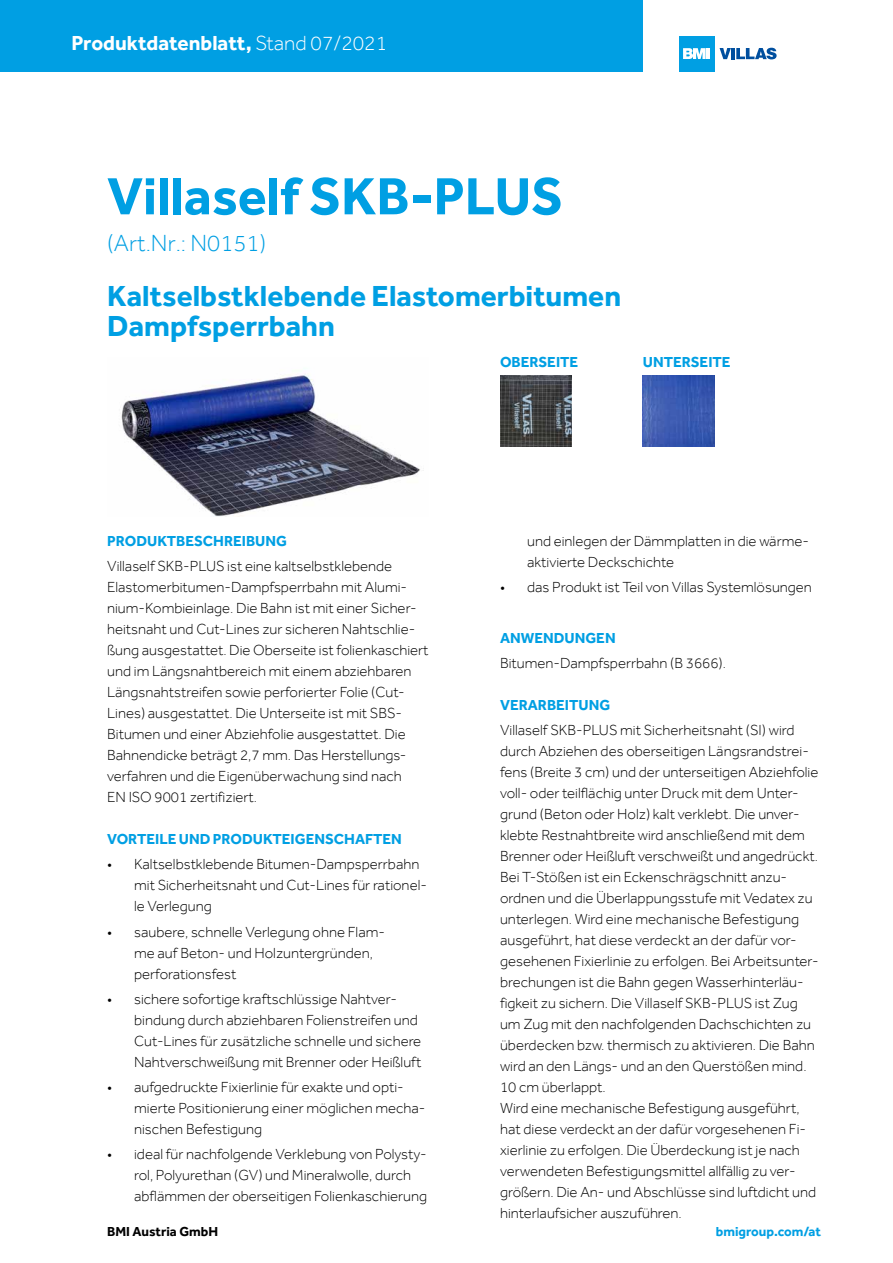
<style>
.page{position:relative;width:893px;height:1263px;background:#fff}
.page>*{position:absolute;margin:0;border:0;box-sizing:border-box;transform-origin:0 0}
.t1{font:700 54px "Effra";color:#009fe3}
.t2{font:700 30px/30px "Effra";color:#009fe3}
.t3{font:300 24px "Effra";color:#009fe3}
.t4{font:700 21px "Effra";color:#fff}
.t5{font:300 15px/21px "Effra";color:#000}
.t6{font:700 15px "Effra";color:#009fe3}
.t7{font:700 13.5px "Effra";color:#009fe3}
.t8{font:700 13.5px "Effra";color:#000}
.s1{font-weight:300}
</style>
<div class="page">
<img style="left:121px;top:374px;width:303px;height:143px">
<img style="left:500px;top:375px;width:71px;height:71px">
<img style="left:643px;top:375px;width:71px;height:71px">
<svg style="left:719px;top:48px;width:58px;height:11px"></svg>
<div style="left:679px;top:36px;width:35px;height:35px;background:#009fe3"></div>
<svg style="left:683px;top:48px;width:27px;height:11px"></svg>
<div style="left:0;top:0;width:643px;height:71px;background:#009fe3"></div>
<h3 class="t4" style="left:71px;top:30px;width:317px">Produktdatenblatt, <span class="s1">Stand 07/2021</span></h3>
<h1 class="t1" style="left:107px;top:163px;width:457px">Villaself SKB-PLUS</h1>
<h3 class="t3" style="left:107px;top:228px;width:161px">(Art.Nr.: N0151)</h3>
<h2 class="t2" style="left:107px;top:280px;width:516px">Kaltselbstklebende Elastomerbitumen<br>Dampfsperrbahn</h2>
<p class="t6" style="left:107px;top:532px;width:181px">PRODUKTBESCHREIBUNG</p>
<p class="t5" style="left:107px;top:555px;width:323px">Villaself SKB-PLUS ist eine kaltselbstklebende Elastomerbitumen-Dampfsperrbahn mit Alumi&shy;nium-Kombieinlage. Die Bahn ist mit einer Sicher&shy;heitsnaht und Cut-Lines zur sicheren Nahtschlie&shy;ßung ausgestattet. Die Oberseite ist folienkaschiert und im Längsnahtbereich mit einem abziehbaren Längsnahtstreifen sowie perforierter Folie (Cut-Lines) ausgestattet. Die Unterseite ist mit SBS-Bitumen und einer Abziehfolie ausgestattet. Die Bahnendicke beträgt 2,7 mm. Das Herstellungs&shy;verfahren und die Eigenüberwachung sind nach<br>EN ISO 9001 zertifiziert.</p>
<p class="t6" style="left:107px;top:830px;width:296px">VORTEILE UND PRODUKTEIGENSCHAFTEN</p>
<p class="t5" style="left:134px;top:854px;width:294px;text-indent:-27px">• Kaltselbstklebende Bitumen-Dampsperrbahn mit Sicherheitsnaht und Cut-Lines für rationel&shy;le Verlegung</p>
<p class="t5" style="left:134px;top:921px;width:252px;text-indent:-27px">• saubere, schnelle Verlegung ohne Flam&shy;me auf Beton- und Holzuntergründen, perforationsfest</p>
<p class="t5" style="left:134px;top:988px;width:289px;text-indent:-27px">• sichere sofortige kraftschlüssige Nahtver&shy;bindung durch abziehbaren Folienstreifen und Cut-Lines für zusätzliche schnelle und sichere Nahtverschweißung mit Brenner oder Heißluft</p>
<p class="t5" style="left:134px;top:1076px;width:293px;text-indent:-27px">• aufgedruckte Fixierlinie für exakte und opti&shy;mierte Positionierung einer möglichen mecha&shy;nischen Befestigung</p>
<p class="t5" style="left:134px;top:1144px;width:294px;text-indent:-27px">• ideal für nachfolgende Verklebung von Polysty&shy;rol, Polyurethan (GV) und Mineralwolle, durch abflämmen der oberseitigen Folienkaschierung</p>
<p class="t6" style="left:500px;top:353px;width:80px">OBERSEITE</p>
<p class="t6" style="left:643px;top:353px;width:89px">UNTERSEITE</p>
<p class="t5" style="left:527px;top:530px;width:283px">und einlegen der Dämmplatten in die wärme&shy;aktivierte Deckschichte</p>
<p class="t5" style="left:500px;top:576px;width:313px">• das Produkt ist Teil von Villas Systemlösungen</p>
<p class="t6" style="left:500px;top:628px;width:117px">ANWENDUNGEN</p>
<p class="t5" style="left:500px;top:652px;width:227px">Bitumen-Dampfsperrbahn (B 3666).</p>
<p class="t6" style="left:500px;top:696px;width:112px">VERARBEITUNG</p>
<p class="t5" style="left:500px;top:719px;width:320px">Villaself SKB-PLUS mit Sicherheitsnaht (SI) wird durch Abziehen des oberseitigen Längsrandstrei&shy;fens (Breite 3 cm) und der unterseitigen Abziehfolie voll- oder teilflächig unter Druck mit dem Unter&shy;grund (Beton oder Holz) kalt verklebt. Die unver&shy;klebte Restnahtbreite wird anschließend mit dem Brenner oder Heißluft verschweißt und angedrückt.<br>Bei T-Stößen ist ein Eckenschrägschnitt anzu&shy;ordnen und die Überlappungsstufe mit Vedatex zu unterlegen. Wird eine mechanische Befestigung ausgeführt, hat diese verdeckt an der dafür vor&shy;gesehenen Fixierlinie zu erfolgen. Bei Arbeitsunter&shy;brechungen ist die Bahn gegen Wasserhinterläu&shy;figkeit zu sichern. Die Villaself SKB-PLUS ist Zug um Zug mit den nachfolgenden Dachschichten zu überdecken bzw. thermisch zu aktivieren. Die Bahn wird an den Längs- und an den Querstößen mind.<br>10 cm überlappt.<br>Wird eine mechanische Befestigung ausgeführt, hat diese verdeckt an der dafür vorgesehenen Fi&shy;xierlinie zu erfolgen. Die Überdeckung ist je nach verwendeten Befestigungsmittel allfällig zu ver&shy;größern. Die An- und Abschlüsse sind luftdicht und hinterlaufsicher auszuführen.</p>
<p class="t8" style="left:107px;top:1223px;width:112px">BMI Austria GmbH</p>
<p class="t7" style="left:716px;top:1223px;width:107px">bmigroup.com/at</p>
</div>
